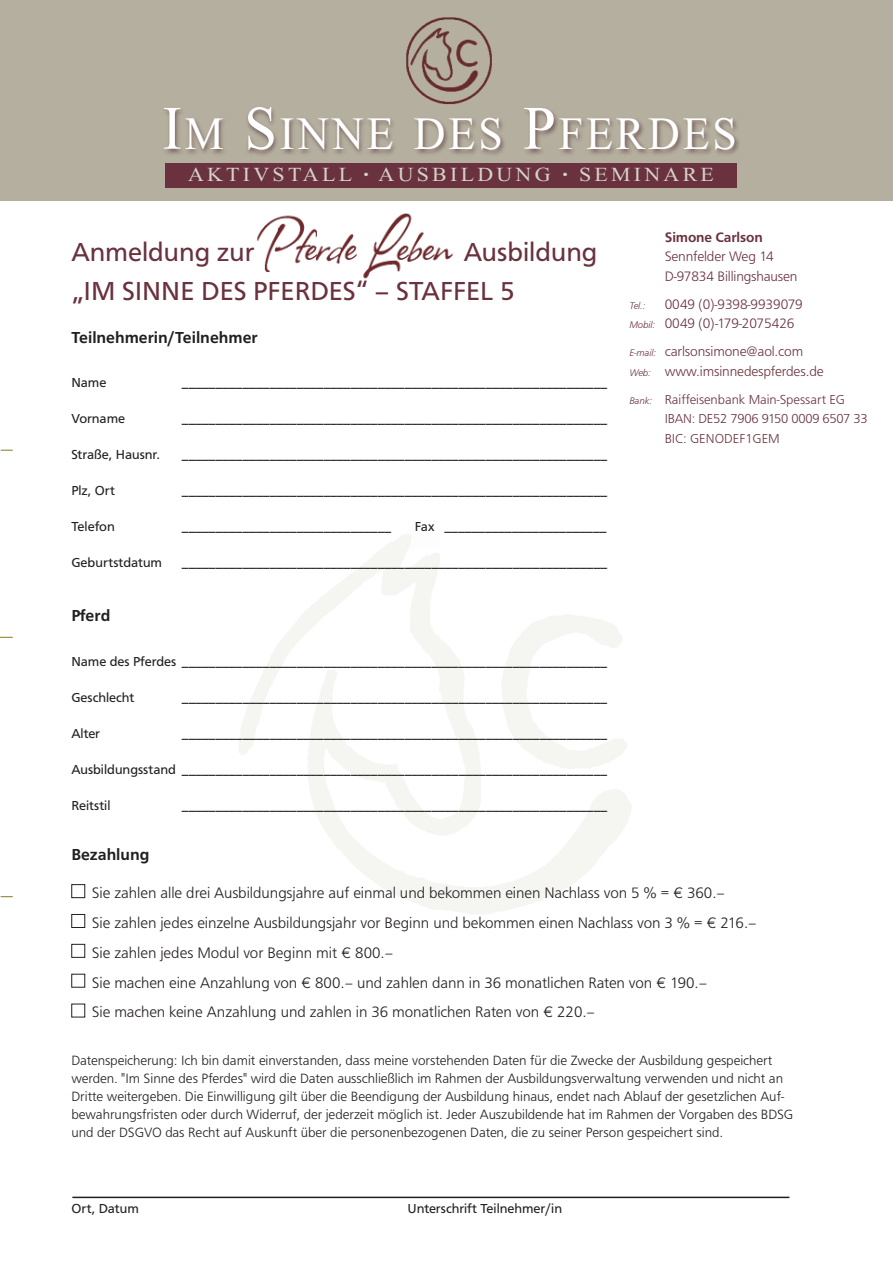
<style>
.page{position:relative;width:893px;height:1263px;background:#fff}
.page>*{position:absolute;margin:0;border:0;box-sizing:border-box;transform-origin:0 0}
.t1{font:46.2px "Times New Roman";letter-spacing:.065em;color:#fff;scale:.95 1}
.t2{font:27px/39.9px "Front Page";color:#6a323e}
.t3{font:19.95px "Times New Roman";letter-spacing:.15em;color:#d5d2c8;scale:1.1 1}
.t4{font:500 16.5px "Front Page";color:#231f20}
.t5{font:300 15.75px/29.8px "Front Page";letter-spacing:-.005em;color:#231f20}
.t6{font:300 14.25px/19.5px "Front Page";letter-spacing:-.01em;color:#6a323e}
.t7{font:500 14.25px "Front Page";letter-spacing:-.01em;color:#6a323e}
.t8{font:300 13.95px/18px "Front Page";letter-spacing:-.005em;color:#231f20}
.t9{font:13.5px "Front Page";color:#231f20}
.t10{font:300 13.5px/19.5px "Front Page";letter-spacing:-.005em;color:#6a323e}
.t11{font:italic 300 9.9px "Front Page";color:#6a323e}
.s1{font-size:61.65px}
.s2{font-size:13.95px}
.s3{font-style:italic;font-size:9.9px}
</style>
<div class="page">
<div style="left:0;top:0;width:893px;height:201px;background:#b5af9f"></div>
<img style="left:165px;top:108px;width:574px;height:79px">
<div style="left:165px;top:163px;width:571px;height:25px;background:#6a323e"></div>
<img style="left:402px;top:13px;width:92px;height:93px;border-radius:50%">
<svg style="left:1px;top:450px;width:12px;height:1px"></svg>
<svg style="left:1px;top:896px;width:12px;height:1px"></svg>
<svg style="left:0;top:637px;width:13px;height:1px"></svg>
<div style="left:71px;top:884px;width:14px;height:14px;border:1px solid #231f20"></div>
<div style="left:71px;top:914px;width:14px;height:14px;border:1px solid #231f20"></div>
<div style="left:71px;top:944px;width:14px;height:14px;border:1px solid #231f20"></div>
<div style="left:71px;top:974px;width:14px;height:13px;border:1px solid #231f20"></div>
<div style="left:71px;top:1004px;width:14px;height:13px;border:1px solid #231f20"></div>
<hr style="left:72px;top:1196px;width:717px;height:2px;background:#231f20">
<img style="left:257px;top:213px;width:196px;height:66px">
<h1 class="t1" style="left:162px;top:106px;width:606px"><span class="s1">I</span>M <span class="s1">S</span>INNE DES <span class="s1">P</span>FERDES</h1>
<h3 class="t3" style="left:188px;top:163px;width:480px">AKTIVSTALL <span class="s2">•</span> AUSBILDUNG <span class="s2">•</span> SEMINARE</h3>
<h2 class="t2" style="left:71px;top:234px;width:527px;text-indent:392px">Ausbildung „IM SINNE DES PFERDES“ – STAFFEL 5</h2>
<p class="t4" style="left:71px;top:331px;width:188px">Teilnehmerin/Teilnehmer</p>
<p class="t9" style="left:71px;top:378px;width:37px">Name</p>
<p class="t9" style="left:182px;top:378px;width:427px">_______________________________________________________________</p>
<p class="t9" style="left:71px;top:414px;width:55px">Vorname</p>
<p class="t9" style="left:182px;top:414px;width:427px">_______________________________________________________________</p>
<p class="t9" style="left:71px;top:450px;width:90px">Straße, Hausnr.</p>
<p class="t9" style="left:182px;top:450px;width:427px">_______________________________________________________________</p>
<p class="t9" style="left:71px;top:486px;width:45px">Plz, Ort</p>
<p class="t9" style="left:182px;top:486px;width:427px">_______________________________________________________________</p>
<p class="t9" style="left:71px;top:522px;width:45px">Telefon</p>
<p class="t9" style="left:182px;top:522px;width:211px">_______________________________</p>
<p class="t9" style="left:415px;top:522px;width:193px">Fax ________________________</p>
<p class="t9" style="left:71px;top:558px;width:92px">Geburtstdatum</p>
<p class="t9" style="left:182px;top:558px;width:427px">_______________________________________________________________</p>
<h2 class="t2" style="left:71px;top:234px;width:185px">Anmeldung zur</h2>
<p class="t7" style="left:665px;top:231px;width:99px">Simone Carlson</p>
<p class="t6" style="left:665px;top:248px;width:134px">Sennfelder Weg 14<br>D-97834 Billingshausen</p>
<p class="t6" style="left:629px;top:295px;width:175px;text-indent:35px">0049 (0)-9398-9939079<br><span class="s3">Mobil:</span> 0049 (0)-179-2075426</p>
<p class="t6" style="left:629px;top:343px;width:196px"><span class="s3">E-mail:</span> carlsonsimone@aol.com<br><span class="s3">Web:</span> www.imsinnedespferdes.de</p>
<p class="t10" style="left:665px;top:390px;width:204px;text-indent:-35px"><span class="s3">Bank:</span> Raiffeisenbank Main-Spessart EG<br>IBAN: DE52 7906 9150 0009 6507 33<br>BIC: GENODEF1GEM</p>
<p class="t11" style="left:629px;top:301px;width:17px">Tel.:</p>
<p class="t4" style="left:71px;top:609px;width:41px">Pferd</p>
<p class="t9" style="left:71px;top:656px;width:537px">Name des Pferdes _______________________________________________________________</p>
<p class="t9" style="left:71px;top:692px;width:65px">Geschlecht</p>
<p class="t9" style="left:182px;top:692px;width:427px">_______________________________________________________________</p>
<p class="t9" style="left:71px;top:728px;width:30px">Alter</p>
<p class="t9" style="left:182px;top:728px;width:427px">_______________________________________________________________</p>
<p class="t9" style="left:71px;top:764px;width:537px">Ausbildungsstand _______________________________________________________________</p>
<p class="t9" style="left:71px;top:800px;width:41px">Reitstil</p>
<p class="t9" style="left:182px;top:800px;width:427px">_______________________________________________________________</p>
<p class="t4" style="left:71px;top:848px;width:79px">Bezahlung</p>
<p class="t5" style="left:92px;top:879px;width:666px">Sie zahlen alle drei Ausbildungsjahre auf einmal und bekommen einen Nachlass von 5 % = € 360.–<br>Sie zahlen jedes einzelne Ausbildungsjahr vor Beginn und bekommen einen Nachlass von 3 % = € 216.– Sie zahlen jedes Modul vor Beginn mit € 800.–<br>Sie machen eine Anzahlung von € 800.– und zahlen dann in 36 monatlichen Raten von € 190.–<br>Sie machen keine Anzahlung und zahlen in 36 monatlichen Raten von € 220.–</p>
<p class="t8" style="left:71px;top:1053px;width:723px">Datenspeicherung: Ich bin damit einverstanden, dass meine vorstehenden Daten für die Zwecke der Ausbildung gespeichert werden. "Im Sinne des Pferdes" wird die Daten ausschließlich im Rahmen der Ausbildungsverwaltung verwenden und nicht an Dritte weitergeben. Die Einwilligung gilt über die Beendigung der Ausbildung hinaus, endet nach Ablauf der gesetzlichen Auf&shy;bewahrungsfristen oder durch Widerruf, der jederzeit möglich ist. Jeder Auszubildende hat im Rahmen der Vorgaben des BDSG und der DSGVO das Recht auf Auskunft über die personenbezogenen Daten, die zu seiner Person gespeichert sind.</p>
<p class="t9" style="left:71px;top:1203px;width:69px">Ort, Datum</p>
<p class="t9" style="left:407px;top:1203px;width:156px">Unterschrift Teilnehmer/in</p>
</div>
